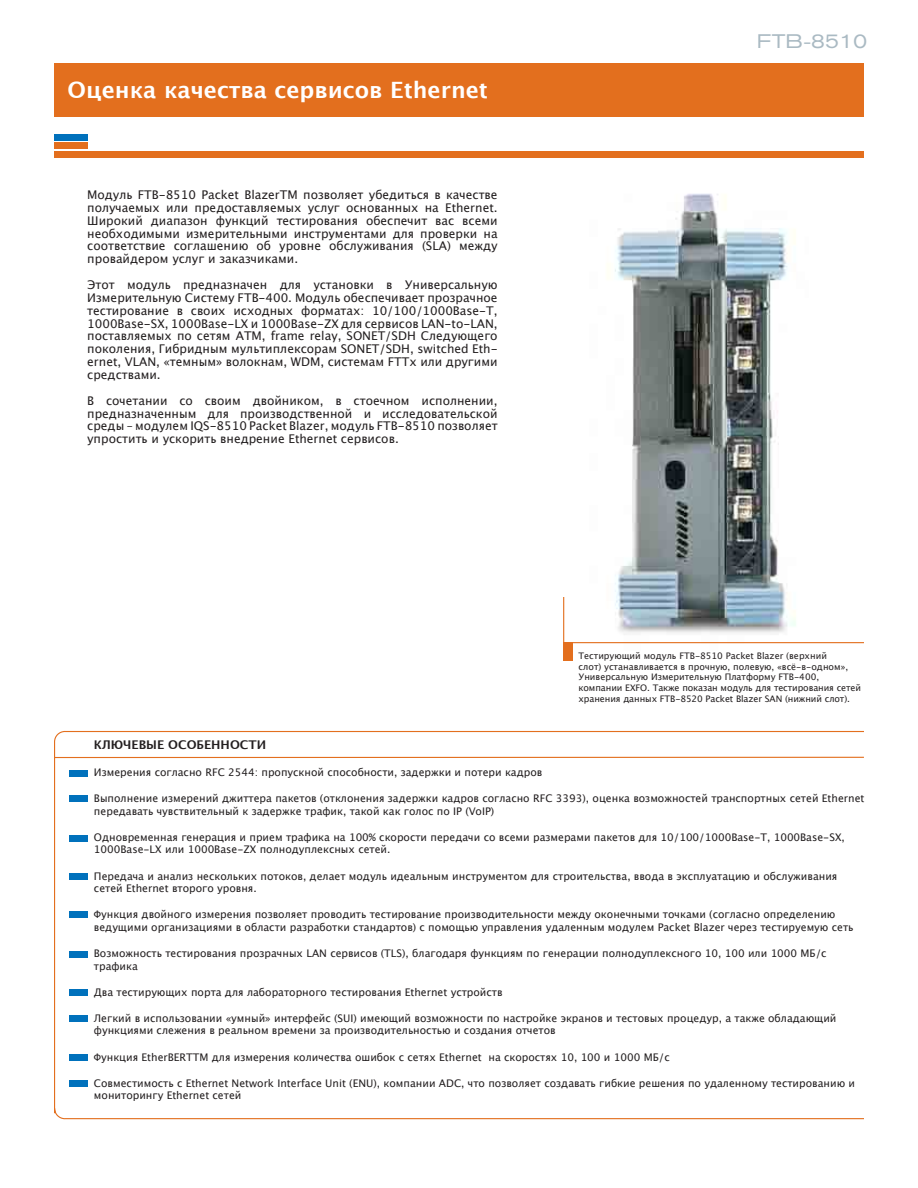
<style>
.page{position:relative;width:918px;height:1188px;background:#fff}
.page>*{position:absolute;margin:0;border:0;box-sizing:border-box;transform-origin:0 0}
.t1{font:700 22.5px "Lucida Grande";color:#fff}
.t2{font:expanded 19.5px "Akzidenz Grotesk BE";letter-spacing:.02em;color:#aabac3}
.t3{font:12px/12.8px "Lucida Grande";color:#231f20;text-align:justify}
.t4{font:700 12px "Lucida Grande";color:#231f20}
.t5{font:10.5px/12.6px "Lucida Grande";color:#231f20}
.t6{font:9px/10.8px "Lucida Grande";color:#231f20}
</style>
<div class="page">
<img style="left:615px;top:193px;width:180px;height:403px">
<div style="left:54px;top:63px;width:810px;height:54px;background:#e36f1e"></div>
<svg style="left:54px;top:730px;width:810px;height:390px"></svg>
<svg style="left:563px;top:596px;width:301px;height:48px"></svg>
<div style="left:563px;top:642px;width:10px;height:19px;background:#e36f1e"></div>
<hr style="left:54px;top:757px;width:810px;height:1px;background:#e36f1e">
<div style="left:69px;top:770px;width:18px;height:6px;background:#0071bc"></div>
<div style="left:69px;top:796px;width:18px;height:6px;background:#0071bc"></div>
<div style="left:54px;top:151px;width:809px;height:7px;background:#e36f1e"></div>
<div style="left:54px;top:143px;width:33px;height:6px;background:#e36f1e"></div>
<div style="left:54px;top:134px;width:33px;height:6px;background:#0071bc"></div>
<div style="left:69px;top:835px;width:18px;height:6px;background:#0071bc"></div>
<div style="left:69px;top:873px;width:18px;height:7px;background:#0071bc"></div>
<div style="left:69px;top:912px;width:18px;height:6px;background:#0071bc"></div>
<div style="left:69px;top:951px;width:18px;height:6px;background:#0071bc"></div>
<div style="left:69px;top:990px;width:18px;height:6px;background:#0071bc"></div>
<div style="left:69px;top:1016px;width:18px;height:6px;background:#0071bc"></div>
<div style="left:69px;top:1055px;width:18px;height:6px;background:#0071bc"></div>
<div style="left:69px;top:1081px;width:18px;height:6px;background:#0071bc"></div>
<h1 class="t1" style="left:68px;top:77px;width:422px">Оценка качества сервисов Ethernet</h1>
<p class="t3" style="left:87px;top:189px;width:412px">Модуль FTB-8510 Packet BlazerTM позволяет убедиться в качестве получаемых или предоставляемых услуг основанных на Ethernet.<br>Широкий диапазон функций тестирования обеспечит вас всеми необходимыми измерительными инструментами для проверки на соответствие соглашению об уровне обслуживания (SLA) между провайдером услуг и заказчиками.</p>
<p class="t3" style="left:87px;top:278px;width:412px">Этот модуль предназначен для установки в Универсальную Измерительную Систему FTB-400. Модуль обеспечивает прозрачное тестирование в своих исходных форматах: 10/100/1000Base-T, 1000Base-SX, 1000Base-LX и 1000Base-ZX для сервисов LAN-to-LAN, поставляемых по сетям ATM, frame relay, SONET/SDH Следующего поколения, Гибридным мультиплексорам SONET/SDH, switched Eth&shy;ernet, VLAN, «темным» волокнам, WDM, системам FTTx или другими средствами.</p>
<p class="t3" style="left:87px;top:394px;width:412px">В сочетании со своим двойником, в стоечном исполнении, предназначенным для производственной и исследовательской среды – модулем IQS-8510 Packet Blazer, модуль FTB-8510 позволяет упростить и ускорить внедрение Ethernet сервисов.</p>
<h2 class="t2" style="left:757px;top:35px;width:112px">FTB-8510</h2>
<p class="t6" style="left:579px;top:650px;width:284px">Тестирующий модуль FTB-8510 Packet Blazer (верхний<br>слот) устанавливается в прочную, полевую, «всё-в-одном», Универсальную Измерительную Платформу FTB-400, компании EXFO. Также показан модуль для тестирования сетей хранения данных FTB-8520 Packet Blazer SAN (нижний слот).</p>
<p class="t4" style="left:94px;top:737px;width:174px">КЛЮЧЕВЫЕ ОСОБЕННОСТИ</p>
<p class="t5" style="left:94px;top:766px;width:450px">Измерения согласно RFC 2544: пропускной способности, задержки и потери кадров</p>
<p class="t5" style="left:94px;top:792px;width:772px">Выполнение измерений джиттера пакетов (отклонения задержки кадров согласно RFC 3393), оценка возможностей транспортных сетей Ethernet передавать чувствительный к задержке трафик, такой как голос по IP (VoIP)</p>
<p class="t5" style="left:94px;top:831px;width:752px">Одновременная генерация и прием трафика на 100% скорости передачи со всеми размерами пакетов для 10/100/1000Base-T, 1000Base-SX,<br>1000Base-LX или 1000Base-ZX полнодуплексных сетей.</p>
<p class="t5" style="left:94px;top:869px;width:745px">Передача и анализ нескольких потоков, делает модуль идеальным инструментом для строительства, ввода в эксплуатацию и обслуживания сетей Ethernet второго уровня.</p>
<p class="t5" style="left:94px;top:908px;width:761px">Функция двойного измерения позволяет проводить тестирование производительности между оконечными точками (согласно определению ведущими организациями в области разработки стандартов) с помощью управления удаленным модулем Packet Blazer через тестируемую сеть</p>
<p class="t5" style="left:94px;top:947px;width:734px">Возможность тестирования прозрачных LAN сервисов (TLS), благодаря функциям по генерации полнодуплексного 10, 100 или 1000 МБ/с трафика</p>
<p class="t5" style="left:94px;top:985px;width:410px">Два тестирующих порта для лабораторного тестирования Ethernet устройств</p>
<p class="t5" style="left:94px;top:1012px;width:744px">Легкий в использовании «умный» интерфейс (SUI) имеющий возможности по настройке экранов и тестовых процедур, а также обладающий функциями слежения в реальном времени за производительностью и создания отчетов</p>
<p class="t5" style="left:94px;top:1050px;width:577px">Функция EtherBERTTM для измерения количества ошибок с сетях Ethernet на скоростях 10, 100 и 1000 МБ/с</p>
<p class="t5" style="left:94px;top:1076px;width:763px">Совместимость с Ethernet Network Interface Unit (ENU), компании ADC, что позволяет создавать гибкие решения по удаленному тестированию и мониторингу Ethernet сетей</p>
</div>
